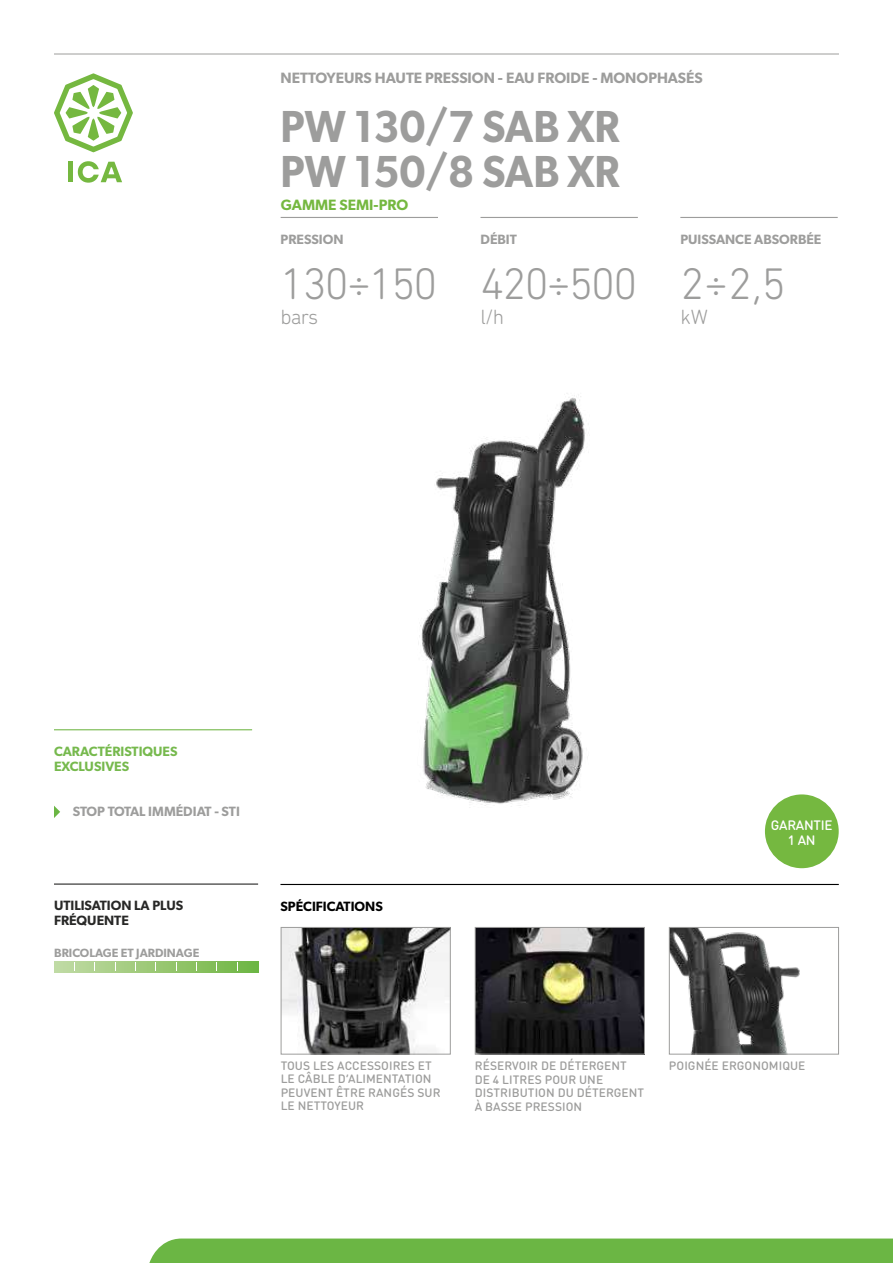
<style>
.page{position:relative;width:893px;height:1263px;background:#fff}
.page>*{position:absolute;margin:0;border:0;box-sizing:border-box;transform-origin:0 0}
.t1{font:600 45px/45px "Gibson";color:#9d9d9c;scale:.93 1}
.t2{font:300 45px "DIN Next Rounded LT Pro";letter-spacing:-.04em;color:#9d9d9c}
.t3{font:300 21px "DIN Next Rounded LT Pro";letter-spacing:-.04em;color:#9d9d9c}
.t4{font:600 15px "Gibson";color:#9d9d9c}
.t5{font:600 15px "Gibson";color:#75b840}
.t6{font:600 13.5px "Gibson";color:#9d9d9c}
.t7{font:600 13.5px "Gibson";color:#282827}
.t8{font:600 13.5px/15px "Gibson";color:#76b94d}
.t9{font:600 13.5px "Gibson";color:#000}
.t10{font:500 13.5px/15px "DIN Round Pro";letter-spacing:-.02em;color:#fff;text-align:center}
.t11{font:500 12px/13.5px "DIN Round Pro";letter-spacing:.005em;color:#9d9d9c}
.t12{font:600 12px "Gibson";color:#9d9d9c}
</style>
<div class="page">
<hr style="left:54px;top:54px;width:785px;height:1px;background:#9d9d9c">
<div style="left:149px;top:1238px;width:744px;height:25px;background:#6bb644"></div>
<svg style="left:54px;top:73px;width:79px;height:79px"></svg>
<div style="left:68px;top:162px;width:5px;height:20px;background:#75b840"></div>
<svg style="left:78px;top:161px;width:44px;height:22px"></svg>
<img style="left:671px;top:929px;width:129px;height:123px">
<div style="left:669px;top:927px;width:170px;height:127px;border:1px solid #9d9d9c"></div>
<img style="left:283px;top:929px;width:166px;height:123px">
<div style="left:281px;top:927px;width:170px;height:127px;border:1px solid #9d9d9c"></div>
<img style="left:477px;top:929px;width:166px;height:123px">
<div style="left:475px;top:927px;width:170px;height:127px;border:1px solid #9d9d9c"></div>
<hr style="left:281px;top:217px;width:157px;height:1px;background:#9d9d9c">
<hr style="left:480px;top:217px;width:158px;height:1px;background:#9d9d9c">
<hr style="left:680px;top:217px;width:158px;height:1px;background:#9d9d9c">
<hr style="left:280px;top:884px;width:559px;height:1px;background:#000">
<hr style="left:54px;top:883px;width:204px;height:2px;background:#282827">
<hr style="left:54px;top:729px;width:198px;height:1px;background:#76b94d">
<svg style="left:54px;top:806px;width:6px;height:12px"></svg>
<svg style="left:54px;top:961px;width:204px;height:11px;background:#9cca79"></svg>
<img style="left:418px;top:393px;width:167px;height:415px">
<div style="left:765px;top:794px;width:74px;height:74px;background:#75b840;border-radius:50%"></div>
<p class="t4" style="left:281px;top:69px;width:424px">NETTOYEURS HAUTE PRESSION - EAU FROIDE - MONOPHASÉS</p>
<h1 class="t1" style="left:281px;top:103px;width:366px">PW 130/7 SAB XR<br>PW 150/8 SAB XR</h1>
<p class="t5" style="left:281px;top:195px;width:129px">GAMME SEMI-PRO</p>
<p class="t6" style="left:281px;top:231px;width:64px">PRESSION</p>
<p class="t6" style="left:480px;top:231px;width:38px">DÉBIT</p>
<p class="t6" style="left:680px;top:231px;width:143px">PUISSANCE ABSORBÉE</p>
<h1 class="t2" style="left:281px;top:258px;width:158px">130÷150</h1>
<h2 class="t3" style="left:281px;top:305px;width:39px">bars</h2>
<h1 class="t2" style="left:480px;top:258px;width:158px">420÷500</h1>
<h2 class="t3" style="left:480px;top:305px;width:25px">l/h</h2>
<h1 class="t2" style="left:680px;top:258px;width:107px">2÷2,5</h1>
<h2 class="t3" style="left:680px;top:305px;width:29px">kW</h2>
<p class="t8" style="left:54px;top:743px;width:125px">CARACTÉRISTIQUES<br>EXCLUSIVES</p>
<p class="t6" style="left:73px;top:804px;width:169px">STOP TOTAL IMMÉDIAT - STI</p>
<p class="t10" style="left:771px;top:817px;width:63px">GARANTIE<br>1 AN</p>
<p class="t7" style="left:54px;top:897px;width:131px">UTILISATION LA PLUS</p>
<p class="t9" style="left:280px;top:898px;width:104px">SPÉCIFICATIONS</p>
<p class="t7" style="left:54px;top:912px;width:76px">FRÉQUENTE</p>
<p class="t12" style="left:54px;top:946px;width:147px">BRICOLAGE ET JARDINAGE</p>
<p class="t11" style="left:281px;top:1058px;width:153px">TOUS LES ACCESSOIRES ET</p>
<p class="t11" style="left:669px;top:1058px;width:138px">POIGNÉE ERGONOMIQUE</p>
<p class="t11" style="left:281px;top:1071px;width:161px">LE CÂBLE D’ALIMENTATION<br>PEUVENT ÊTRE RANGÉS SUR<br>LE NETTOYEUR</p>
<p class="t11" style="left:475px;top:1058px;width:171px">RÉSERVOIR DE DÉTERGENT<br>DE 4 LITRES POUR UNE<br>DISTRIBUTION DU DÉTERGENT<br>À BASSE PRESSION</p>
</div>
